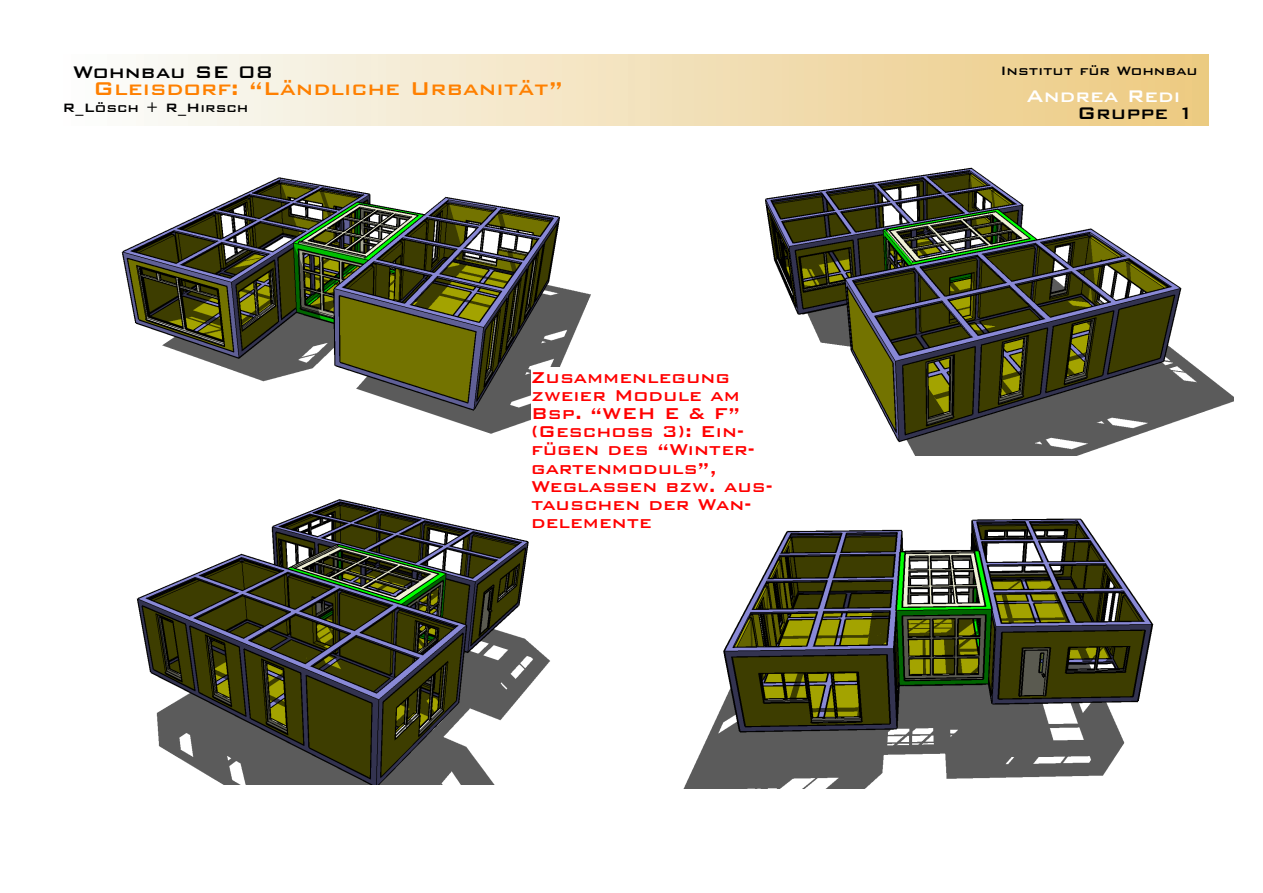
<style>
.page{position:relative;width:1263px;height:893px;background:#fff}
.page>*{position:absolute;margin:0;border:0;box-sizing:border-box;transform-origin:0 0}
.t1{font:500 24.75px "Bank Gothic BT";color:#ff8000}
.t2{font:500 22.5px "Bank Gothic BT";color:#000}
.t3{font:500 22.5px "Bank Gothic BT";color:#fff}
.t4{font:500 21px/18px "Bank Gothic BT";color:#f00}
.t5{font:500 16.2px "Bank Gothic BT";color:#000}
</style>
<div class="page">
<div style="left:57px;top:54px;width:1152px;height:72px;background:linear-gradient(to right,#fafdfd,#ecc980)"></div>
<img style="left:121px;top:177px;width:470px;height:257px">
<img style="left:765px;top:167px;width:468px;height:289px">
<img style="left:136px;top:499px;width:414px;height:285px">
<img style="left:683px;top:518px;width:471px;height:271px">
<div style="left:531px;top:368px;width:248px;height:169px;background:#fff"></div>
<p class="t2" style="left:73px;top:60px;width:202px">Wohnbau SE 08</p>
<p class="t1" style="left:93px;top:75px;width:472px">Gleisdorf: “Ländliche Urbanität”</p>
<p class="t5" style="left:63px;top:99px;width:187px">R_Lösch + R_Hirsch</p>
<p class="t4" style="left:531px;top:368px;width:243px">Zusammenlegung zweier Module am<br>Bsp. “WEH E &amp; F” (Geschoss 3): Ein&shy;fügen des “Winter&shy;gartenmoduls”,<br>Weglassen bzw. aus&shy;tauschen der Wan&shy;delemente</p>
<p class="t5" style="left:1000px;top:62px;width:199px">Institut für Wohnbau</p>
<p class="t3" style="left:1026px;top:84px;width:155px">Andrea Redi</p>
<p class="t2" style="left:1077px;top:101px;width:119px">Gruppe 1</p>
</div>
